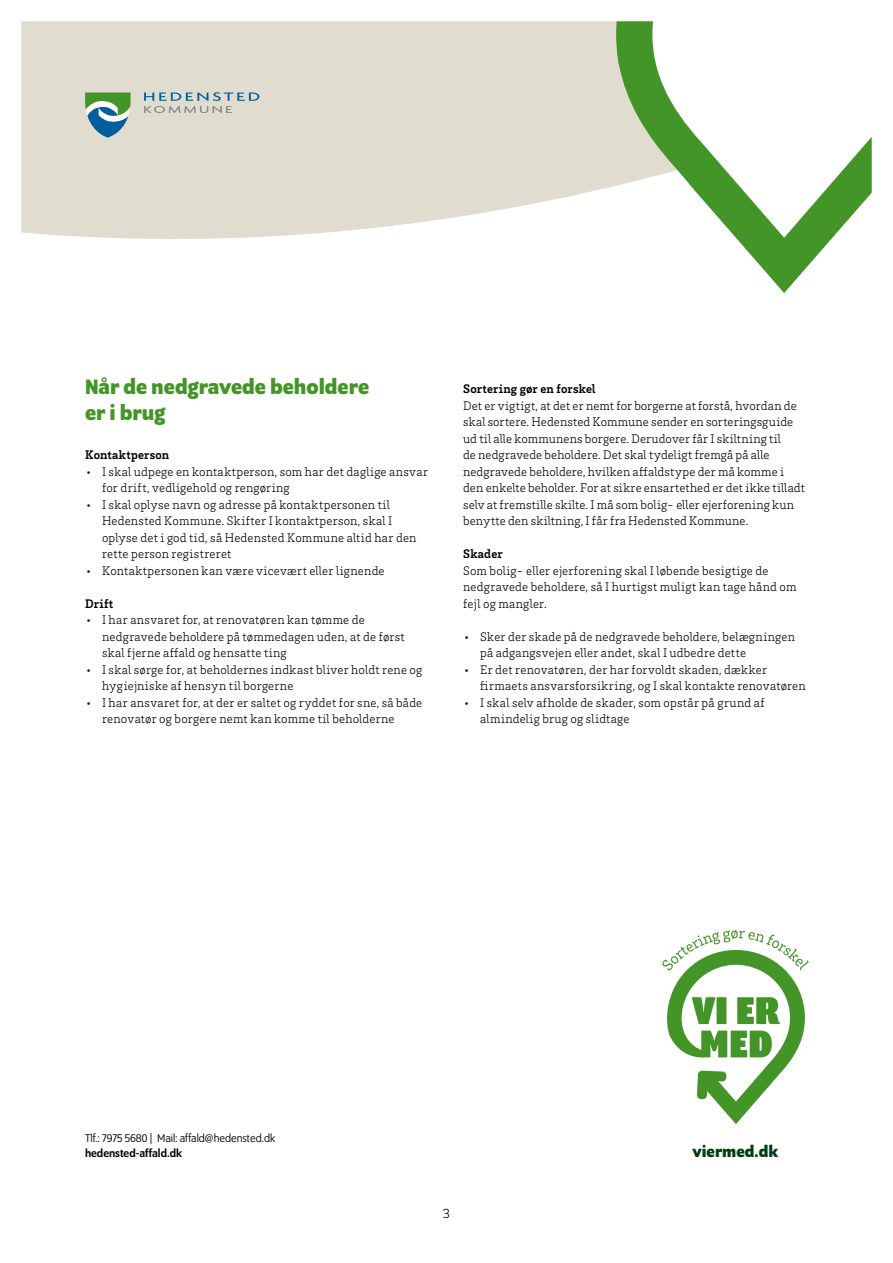
<style>
.page{position:relative;width:893px;height:1263px;background:#fff}
.page>*{position:absolute;margin:0;border:0;box-sizing:border-box;transform-origin:0 0}
.Underrubrik{font:700 22.5px/25.5px "Program OT";color:#449528}
.Viermed_dk{font:700 17.1px "Program OT";color:#003f11}
.t1{font:300 13.5px "Brix Slab";color:#000}
.Brødtekst{font:300 12.75px/16.5px "Brix Slab";letter-spacing:.015em;color:#000}
.Mellemrubrik{font:700 12.75px "Brix Slab";letter-spacing:.01em;color:#000}
.Adressefelt{font:12px "Program OT";color:#000}
.Adressefelt-2{font:500 12px "Program OT";color:#000}
</style>
<div class="page">
<svg style="left:22px;top:22px;width:594px;height:217px;background:#e2ded3"></svg>
<svg style="left:616px;top:22px;width:255px;height:271px"></svg>
<svg style="left:85px;top:93px;width:46px;height:45px"></svg>
<svg style="left:144px;top:92px;width:115px;height:21px;background:#bcc4c3"></svg>
<svg style="left:662px;top:930px;width:147px;height:194px"></svg>
<h3 class="Underrubrik" style="left:85px;top:374px;width:286px">Når de nedgravede beholdere er i brug</h3>
<p class="Mellemrubrik" style="left:85px;top:447px;width:86px">Kontaktperson</p>
<p class="Brødtekst" style="left:102px;top:463px;width:327px;text-indent:-17px">• I skal udpege en kontaktperson, som har det daglige ansvar for drift, vedligehold og rengøring</p>
<p class="Brødtekst" style="left:102px;top:496px;width:316px;text-indent:-17px">• I skal oplyse navn og adresse på kontaktpersonen til Hedensted Kommune. Skifter I kontaktperson, skal I oplyse det i god tid, så Hedensted Kommune altid har den rette person registreret</p>
<p class="Brødtekst" style="left:85px;top:562px;width:301px">• Kontaktpersonen kan være vicevært eller lignende</p>
<p class="Mellemrubrik" style="left:85px;top:595px;width:30px">Drift</p>
<p class="Brødtekst" style="left:102px;top:611px;width:304px;text-indent:-17px">• I har ansvaret for, at renovatøren kan tømme de nedgravede beholdere på tømmedagen uden, at de først skal fjerne affald og hensatte ting</p>
<p class="Brødtekst" style="left:102px;top:661px;width:322px;text-indent:-17px">• I skal sørge for, at beholdernes indkast bliver holdt rene og hygiejniske af hensyn til borgerne</p>
<p class="Brødtekst" style="left:102px;top:694px;width:322px;text-indent:-17px">• I har ansvaret for, at der er saltet og ryddet for sne, så både renovatør og borgere nemt kan komme til beholderne</p>
<p class="Mellemrubrik" style="left:463px;top:381px;width:134px">Sortering gør en forskel</p>
<p class="Brødtekst" style="left:463px;top:397px;width:343px">Det er vigtigt, at det er nemt for borgerne at forstå, hvordan de skal sortere. Hedensted Kommune sender en sorteringsguide ud til alle kommunens borgere. Derudover får I skiltning til<br>de nedgravede beholdere. Det skal tydeligt fremgå på alle nedgravede beholdere, hvilken affaldstype der må komme i den enkelte beholder. For at sikre ensartethed er det ikke tilladt selv at fremstille skilte. I må som bolig- eller ejerforening kun benytte den skiltning, I får fra Hedensted Kommune.</p>
<p class="Mellemrubrik" style="left:463px;top:546px;width:41px">Skader</p>
<p class="Brødtekst" style="left:463px;top:562px;width:335px">Som bolig- eller ejerforening skal I løbende besigtige de nedgravede beholdere, så I hurtigst muligt kan tage hånd om fejl og mangler.</p>
<p class="Brødtekst" style="left:480px;top:628px;width:316px;text-indent:-17px">• Sker der skade på de nedgravede beholdere, belægningen på adgangsvejen eller andet, skal I udbedre dette</p>
<p class="Brødtekst" style="left:480px;top:661px;width:327px;text-indent:-17px">• Er det renovatøren, der har forvoldt skaden, dækker firmaets ansvarsforsikring, og I skal kontakte renovatøren</p>
<p class="Brødtekst" style="left:480px;top:694px;width:286px;text-indent:-17px">• I skal selv afholde de skader, som opstår på grund af almindelig brug og slidtage</p>
<p class="Adressefelt" style="left:85px;top:1131px;width:192px">Tlf.: 7975 5680 | Mail: affald@hedensted.dk</p>
<p class="Adressefelt-2" style="left:85px;top:1146px;width:98px">hedensted-affald.dk</p>
<p class="t1" style="left:443px;top:1205px;width:9px">3</p>
<p class="Viermed_dk" style="left:692px;top:1141px;width:87px">viermed.dk</p>
</div>
